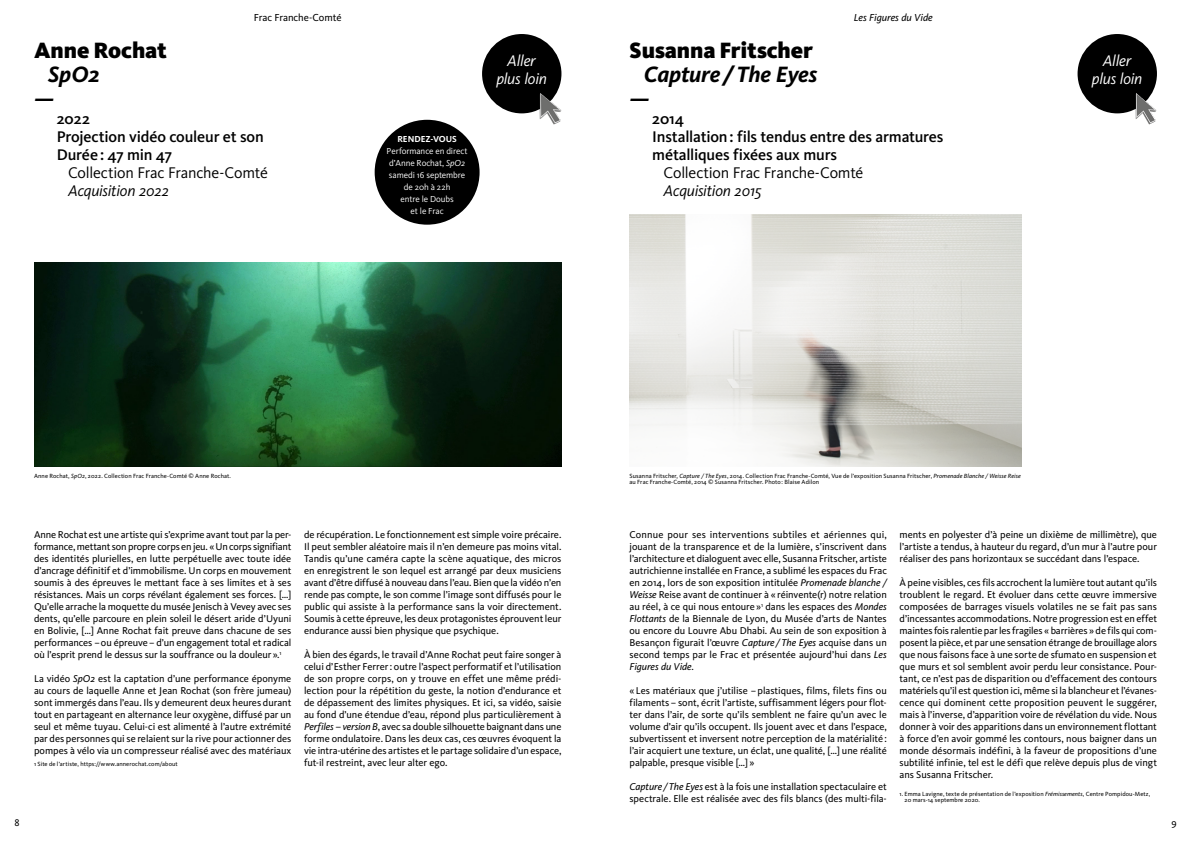
<style>
.page{position:relative;width:1191px;height:842px;background:#fff}
.page>*{position:absolute;margin:0;border:0;box-sizing:border-box;transform-origin:0 0}
.t1{font:900 23px "Kievit";letter-spacing:-.005em;color:#000}
.t2{font:italic 700 23px/24px "Kievit";letter-spacing:-.01em;color:#000}
.t3{font:500 16px/18px "Kievit";letter-spacing:-.01em;color:#000}
.t4{font:16px "Kievit";letter-spacing:-.015em;color:#000}
.t5{font:italic 16px "Kievit";letter-spacing:-.015em;color:#000}
.t6{font:italic 16px/18px "Kievit";letter-spacing:-.015em;color:#fff;text-align:center}
.t7{font:10.5px "Kievit";letter-spacing:-.01em;color:#000}
.t8{font:italic 10.5px "Kievit";letter-spacing:-.005em;color:#000}
.t9{font:10.2px/12px "Kievit";letter-spacing:-.005em;color:#000;text-align:justify}
.t10{font:10px "Kievit";color:#000}
.t11{font:9px/12px "Kievit";letter-spacing:-.01em;color:#fff;text-align:center}
.t12{font:700 9px "Kievit";color:#fff}
.t13{font:6.2px/6px "Kievit";letter-spacing:.01em;color:#000}
.s1{font-style:italic}
</style>
<div class="page">
<img style="left:34px;top:262px;width:527px;height:204px">
<img style="left:629px;top:214px;width:393px;height:252px">
<div style="left:482px;top:34px;width:79px;height:79px;background:#000;border-radius:50%"></div>
<div style="left:1077px;top:34px;width:80px;height:79px;background:#000;border-radius:50%"></div>
<div style="left:375px;top:120px;width:104px;height:105px;background:#000;border-radius:50%"></div>
<img style="left:539px;top:92px;width:22px;height:33px">
<img style="left:1134px;top:92px;width:23px;height:33px">
<p class="t7" style="left:254px;top:12px;width:89px">Frac Franche-Comté</p>
<p class="t8" style="left:853px;top:12px;width:80px">Les Figures du Vide</p>
<h1 class="t1" style="left:34px;top:36px;width:134px">Anne Rochat</h1>
<h1 class="t2" style="left:34px;top:62px;width:67px;text-indent:14px">SpO2 —</h1>
<h2 class="t3" style="left:57px;top:110px;width:209px">2022<br>Projection vidéo couleur et son<br>Durée: 47 min 47</h2>
<h2 class="t4" style="left:68px;top:164px;width:201px">Collection Frac Franche-Comté</h2>
<h2 class="t5" style="left:68px;top:181px;width:102px">Acquisition 2022</h2>
<p class="t12" style="left:397px;top:134px;width:61px">RENDEZ-VOUS</p>
<p class="t11" style="left:386px;top:145px;width:83px">Performance en direct d’Anne Rochat, <span class="s1">SpO2 </span>samedi 16 septembre de 20h à 22h<br>entre le Doubs<br>et le Frac</p>
<h1 class="t1" style="left:629px;top:36px;width:185px">Susanna Fritscher</h1>
<h1 class="t2" style="left:629px;top:62px;width:189px;text-indent:14px">Capture /The Eyes —</h1>
<h2 class="t3" style="left:652px;top:110px;width:293px">2014<br>Installation: fils tendus entre des armatures métalliques fixées aux murs</h2>
<h2 class="t4" style="left:663px;top:164px;width:201px">Collection Frac Franche-Comté</h2>
<h2 class="t5" style="left:663px;top:181px;width:100px">Acquisition 2015</h2>
<h2 class="t6" style="left:496px;top:52px;width:52px">Aller plus loin</h2>
<h2 class="t6" style="left:1091px;top:52px;width:52px">Aller plus loin</h2>
<p class="t13" style="left:34px;top:473px;width:198px">Anne Rochat, <span class="s1">SpO2</span>, 2022. Collection Frac Franche-Comté © Anne Rochat.</p>
<p class="t9" style="left:34px;top:529px;width:259px">Anne Rochat est une artiste qui s’exprime avant tout par la per&shy;formance, mettant son propre corps en jeu. «Un corps signifiant des identités plurielles, en lutte perpétuelle avec toute idée d’ancrage définitif et d’immobilisme. Un corps en mouvement soumis à des épreuves le mettant face à ses limites et à ses résistances. Mais un corps révélant également ses forces. […] Qu’elle arrache la moquette du musée Jenisch à Vevey avec ses dents, qu’elle parcoure en plein soleil le désert aride d’Uyuni en Bolivie, […] Anne Rochat fait preuve dans chacune de ses performances –ou épreuve– d’un engagement total et radical où l’esprit prend le dessus sur la souffrance ou la douleur».<sup>1</sup></p>
<p class="t9" style="left:34px;top:673px;width:259px">La vidéo <span class="s1">SpO2</span> est la captation d’une performance éponyme au cours de laquelle Anne et Jean Rochat (son frère jumeau) sont immergés dans l’eau. Ils y demeurent deux heures durant tout en partageant en alternance leur oxygène, diffusé par un seul et même tuyau. Celui-ci est alimenté à l’autre extrémité par des personnes qui se relaient sur la rive pour actionner des pompes à vélo via un compresseur réalisé avec des matériaux</p>
<p class="t13" style="left:34px;top:761px;width:145px">1 Site de l’artiste, https://www.annerochat.com/about</p>
<p class="t9" style="left:304px;top:529px;width:259px">de récupération. Le fonctionnement est simple voire précaire.<br>Il peut sembler aléatoire mais il n’en demeure pas moins vital.<br>Tandis qu’une caméra capte la scène aquatique, des micros en enregistrent le son lequel est arrangé par deux musiciens avant d’être diffusé à nouveau dans l’eau. Bien que la vidéo n’en rende pas compte, le son comme l’image sont diffusés pour le public qui assiste à la performance sans la voir directement.<br>Soumis à cette épreuve, les deux protagonistes éprouvent leur endurance aussi bien physique que psychique.</p>
<p class="t9" style="left:304px;top:649px;width:259px">À bien des égards, le travail d’Anne Rochat peut faire songer à celui d’Esther Ferrer: outre l’aspect performatif et l’utilisation de son propre corps, on y trouve en effet une même prédi&shy;lection pour la répétition du geste, la notion d’endurance et de dépassement des limites physiques. Et ici, sa vidéo, saisie au fond d’une étendue d’eau, répond plus particulièrement à <span class="s1">Perfiles – version B</span>, avec sa double silhouette baignant dans une forme ondulatoire. Dans les deux cas, ces œuvres évoquent la vie intra-utérine des artistes et le partage solidaire d’un espace, fut-il restreint, avec leur alter ego.</p>
<p class="t13" style="left:629px;top:473px;width:393px">Susanna Fritscher, <span class="s1">Capture / The Eyes</span>, 2014. Collection Frac Franche-Comté, Vue de l’exposition Susanna Fritscher, <span class="s1">Promenade Blanche / Weisse Reise </span>au Frac Franche-Comté, 2014 © Susanna Fritscher. Photo: Blaise Adilon</p>
<p class="t9" style="left:629px;top:529px;width:259px">Connue pour ses interventions subtiles et aériennes qui, jouant de la transparence et de la lumière, s’inscrivent dans l’architecture et dialoguent avec elle, Susanna Fritscher, artiste autrichienne installée en France, a sublimé les espaces du Frac en 2014, lors de son exposition intitulée <span class="s1">Promenade blanche / Weisse</span> Reise avant de continuer à « réinvente(r) notre relation au réel, à ce qui nous entoure»<sup>1</sup> dans les espaces des <span class="s1">Mondes Flottants</span> de la Biennale de Lyon, du Musée d’arts de Nantes ou encore du Louvre Abu Dhabi. Au sein de son exposition à Besançon figurait l’œuvre <span class="s1">Capture / The Eyes</span> acquise dans un second temps par le Frac et présentée aujourd’hui dans <span class="s1">Les Figures du Vide.</span></p>
<p class="t9" style="left:629px;top:685px;width:259px">« Les matériaux que j’utilise –plastiques, films, filets fins ou filaments– sont, écrit l’artiste, suffisamment légers pour flot&shy;ter dans l’air, de sorte qu’ils semblent ne faire qu’un avec le volume d’air qu’ils occupent. Ils jouent avec et dans l’espace, subvertissent et inversent notre perception de la matérialité : l’air acquiert une texture, un éclat, une qualité, […] une réalité palpable, presque visible […] »</p>
<p class="t9" style="left:629px;top:781px;width:259px"><span class="s1">Capture / The Eyes</span> est à la fois une installation spectaculaire et spectrale. Elle est réalisée avec des fils blancs (des multi-fila-</p>
<p class="t9" style="left:899px;top:529px;width:259px">ments en polyester d’à peine un dixième de millimètre), que l’artiste a tendus, à hauteur du regard, d’un mur à l’autre pour réaliser des pans horizontaux se succédant dans l’espace.</p>
<p class="t9" style="left:899px;top:577px;width:259px">À peine visibles, ces fils accrochent la lumière tout autant qu’ils troublent le regard. Et évoluer dans cette œuvre immersive composées de barrages visuels volatiles ne se fait pas sans d’incessantes accommodations. Notre progression est en effet maintes fois ralentie par les fragiles « barrières » de fils qui com&shy;posent la pièce, et par une sensation étrange de brouillage alors que nous faisons face à une sorte de sfumato en suspension et que murs et sol semblent avoir perdu leur consistance. Pour&shy;tant, ce n’est pas de disparition ou d’effacement des contours matériels qu’il est question ici, même si la blancheur et l’évanes&shy;cence qui dominent cette proposition peuvent le suggérer, mais à l’inverse, d’apparition voire de révélation du vide. Nous donner à voir des apparitions dans un environnement flottant à force d’en avoir gommé les contours, nous baigner dans un monde désormais indéfini, à la faveur de propositions d’une subtilité infinie, tel est le défi que relève depuis plus de vingt ans Susanna Fritscher.</p>
<p class="t13" style="left:904px;top:791px;width:247px;text-indent:-5px">1. Emma Lavigne, texte de présentation de l’exposition <span class="s1">Frémissements</span>, Centre Pompidou-Metz,<br>20 mars-14 septembre 2020.</p>
<p class="t10" style="left:14px;top:817px;width:7px">8</p>
<p class="t10" style="left:1171px;top:817px;width:7px">9</p>
</div>
